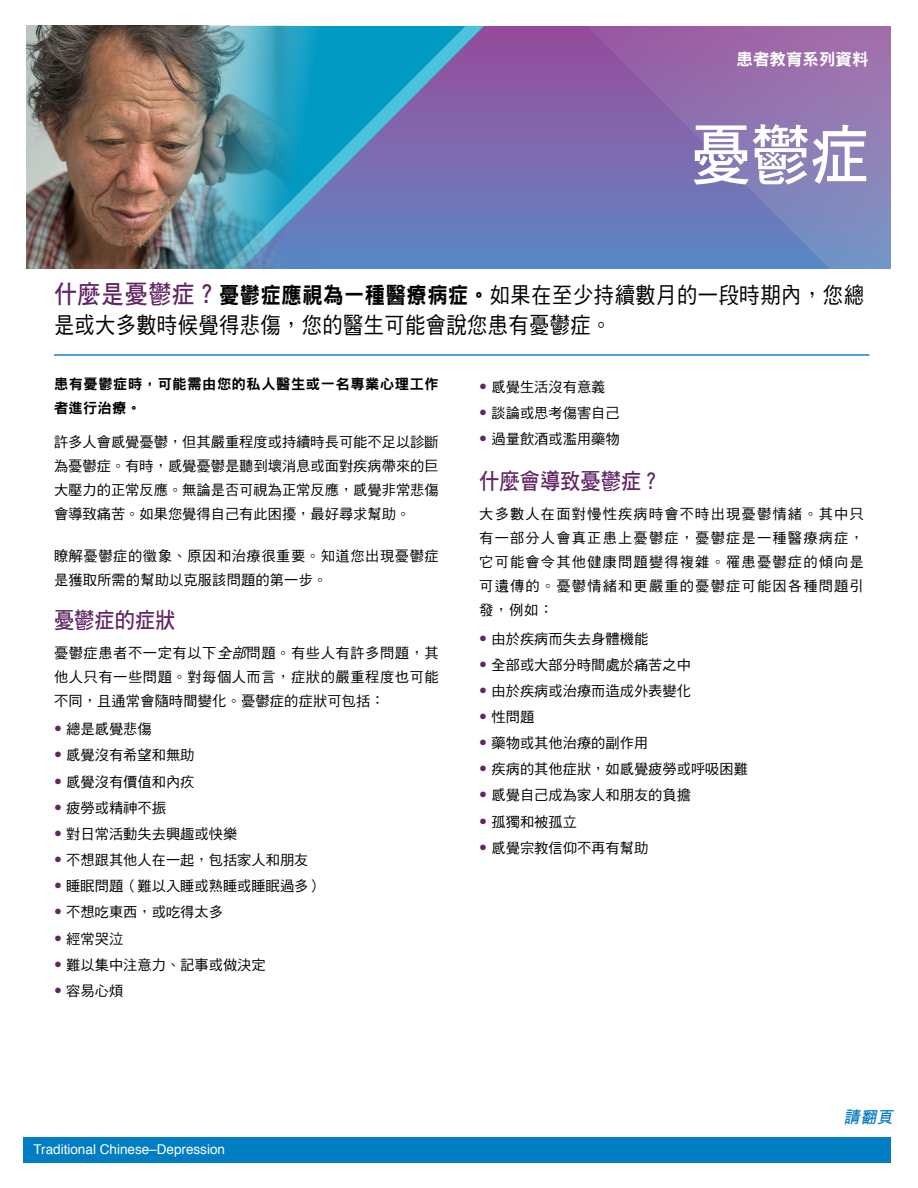
<style>
.page{position:relative;width:918px;height:1188px;background:#fff}
.page>*{position:absolute;margin:0;border:0;box-sizing:border-box;transform-origin:0 0}
.t1{font:66px "DF Hei Std W7";color:#fff;scale:.9 1}
.t2{font:22.5px/30px "DF Hei Std W5";letter-spacing:.02em;color:#000;scale:.9 1}
.t3{font:22.5px "DF Hei Std W7";color:#612663;scale:.9 1}
.t4{font:16.5px "DF Hei Std W9";color:#fff}
.t5{font:italic 16.5px "Arial Unicode MS";color:#0079c1}
.t6{font:14.25px/24px "DF Hei Std W5";color:#000;text-align:justify}
.t7{font:14.25px/24px "DF Hei Std W5";letter-spacing:.04em;color:#000}
.t8{font:14.25px/24px "DF Hei Std W9";letter-spacing:.04em;color:#000}
.t9{font:13.5px "Helvetica";color:#fff}
.s1{font-family:"DF Hei Std W7";font-size:25.5px;color:#612663}
.s2{font-family:"DF Hei Std W9"}
.s3{font-style:italic}
.s4{font-family:"Helvetica Neue";font-size:15.75px;color:#612663}
</style>
<div class="page">
<svg style="left:564px;top:26px;width:327px;height:243px;background:#8274b3"></svg>
<svg style="left:319px;top:26px;width:245px;height:243px;background:#5d7ab8"></svg>
<div style="left:23px;top:1137px;width:868px;height:26px;background:#007dc3"></div>
<hr style="left:54px;top:354px;width:816px;height:2px;background:#1387c6">
<img style="left:26px;top:26px;width:293px;height:243px">
<p class="t4" style="left:737px;top:51px;width:133px">患者教育系列資料</p>
<h1 class="t1" style="left:691px;top:119px;width:199px">憂鬱症</h1>
<h2 class="t2" style="left:54px;top:280px;width:901px"><span class="s1">什麼是憂鬱症？</span><span class="s2">憂鬱症應視為一種醫療病症。</span>如果在至少持續數月的一段時期內，您總是或大多數時候覺得悲傷，您的醫生可能會說您患有憂鬱症。</h2>
<p class="t8" style="left:54px;top:371px;width:386px">患有憂鬱症時，可能需由您的私人醫生或一名專業心理工作者進行治療。</p>
<p class="t6" style="left:54px;top:430px;width:386px">許多人會感覺憂鬱，但其嚴重程度或持續時長可能不足以診斷為憂鬱症。有時，感覺憂鬱是聽到壞消息或面對疾病帶來的巨大壓力的正常反應。無論是否可視為正常反應，感覺非常悲傷會導致痛苦。如果您覺得自己有此困擾，最好尋求幫助。</p>
<p class="t7" style="left:54px;top:544px;width:386px">瞭解憂鬱症的徵象、原因和治療很重要。知道您出現憂鬱症是獲取所需的幫助以克服該問題的第一步。</p>
<h2 class="t3" style="left:54px;top:608px;width:136px">憂鬱症的症狀</h2>
<p class="t6" style="left:54px;top:641px;width:386px">憂鬱症患者不一定有以下<span class="s3">全部</span>問題。有些人有許多問題，其他人只有一些問題。對每個人而言，症狀的嚴重程度也可能不同，且通常會隨時間變化。憂鬱症的症狀可包括：</p>
<p class="t6" style="left:54px;top:717px;width:99px"><span class="s4">•</span> 總是感覺悲傷</p>
<p class="t6" style="left:54px;top:743px;width:142px"><span class="s4">•</span> 感覺沒有希望和無助</p>
<p class="t6" style="left:54px;top:769px;width:142px"><span class="s4">•</span> 感覺沒有價值和內疚</p>
<p class="t6" style="left:54px;top:795px;width:114px"><span class="s4">•</span> 疲勞或精神不振</p>
<p class="t6" style="left:54px;top:822px;width:185px"><span class="s4">•</span> 對日常活動失去興趣或快樂</p>
<p class="t6" style="left:54px;top:848px;width:256px"><span class="s4">•</span> 不想跟其他人在一起，包括家人和朋友</p>
<p class="t6" style="left:54px;top:874px;width:270px"><span class="s4">•</span> 睡眠問題（難以入睡或熟睡或睡眠過多）</p>
<p class="t6" style="left:54px;top:900px;width:171px"><span class="s4">•</span> 不想吃東西，或吃得太多</p>
<p class="t6" style="left:54px;top:926px;width:71px"><span class="s4">•</span> 經常哭泣</p>
<p class="t6" style="left:54px;top:952px;width:213px"><span class="s4">•</span> 難以集中注意力、記事或做決定</p>
<p class="t6" style="left:54px;top:979px;width:71px"><span class="s4">•</span> 容易心煩</p>
<p class="t6" style="left:479px;top:374px;width:128px"><span class="s4">•</span> 感覺生活沒有意義</p>
<p class="t6" style="left:479px;top:400px;width:142px"><span class="s4">•</span> 談論或思考傷害自己</p>
<p class="t6" style="left:479px;top:427px;width:142px"><span class="s4">•</span> 過量飲酒或濫用藥物</p>
<h2 class="t3" style="left:479px;top:469px;width:204px">什麼會導致憂鬱症？</h2>
<p class="t6" style="left:479px;top:502px;width:386px">大多數人在面對慢性疾病時會不時出現憂鬱情緒。其中只有一部分人會真正患上憂鬱症，憂鬱症是一種醫療病症，它可能會令其他健康問題變得複雜。罹患憂鬱症的傾向是可遺傳的。憂鬱情緒和更嚴重的憂鬱症可能因各種問題引發，例如：</p>
<p class="t6" style="left:479px;top:626px;width:171px"><span class="s4">•</span> 由於疾病而失去身體機能</p>
<p class="t6" style="left:479px;top:652px;width:213px"><span class="s4">•</span> 全部或大部分時間處於痛苦之中</p>
<p class="t6" style="left:479px;top:678px;width:213px"><span class="s4">•</span> 由於疾病或治療而造成外表變化</p>
<p class="t6" style="left:479px;top:705px;width:57px"><span class="s4">•</span> 性問題</p>
<p class="t6" style="left:479px;top:731px;width:171px"><span class="s4">•</span> 藥物或其他治療的副作用</p>
<p class="t6" style="left:479px;top:757px;width:270px"><span class="s4">•</span> 疾病的其他症狀，如感覺疲勞或呼吸困難</p>
<p class="t6" style="left:479px;top:783px;width:213px"><span class="s4">•</span> 感覺自己成為家人和朋友的負擔</p>
<p class="t6" style="left:479px;top:809px;width:99px"><span class="s4">•</span> 孤獨和被孤立</p>
<p class="t6" style="left:479px;top:835px;width:171px"><span class="s4">•</span> 感覺宗教信仰不再有幫助</p>
<p class="t9" style="left:33px;top:1139px;width:193px">Traditional Chinese–Depression</p>
<p class="t5" style="left:844px;top:1106px;width:56px">請翻頁</p>
</div>
